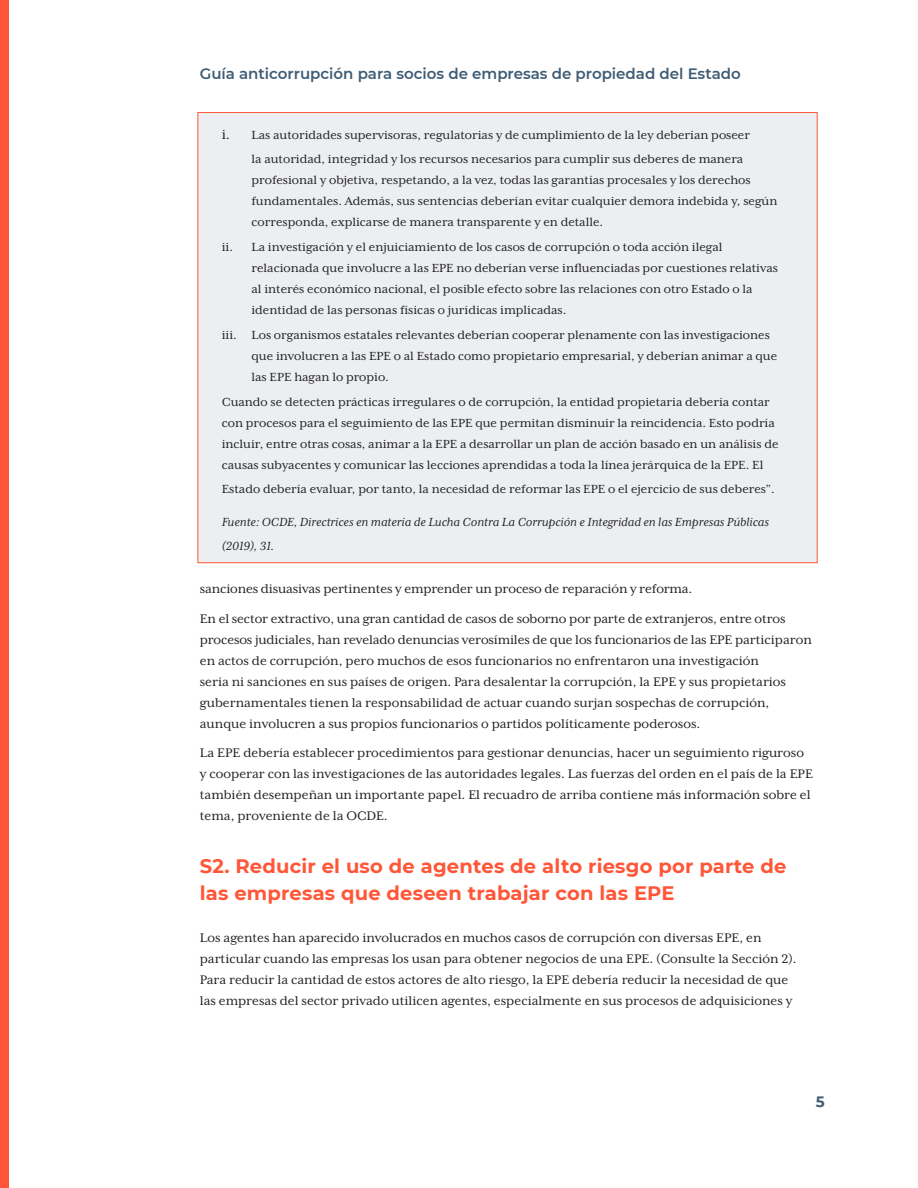
<style>
.page{position:relative;width:918px;height:1188px;background:#fff}
.page>*{position:absolute;margin:0;border:0;box-sizing:border-box;transform-origin:0 0}
.Heading_2{font:700 19.5px/27px "Montserrat";letter-spacing:.01em;color:#ff5638}
.t1{font:600 15px "Montserrat";color:#3e5c75}
.t2{font:700 15px "Montserrat";color:#3e5c75}
.t3{font:14.25px/21px "Mrs Eaves XL Serif OT";color:#231f20}
.t4{font:13.5px/21px "Mrs Eaves XL Serif OT";color:#231f20}
.t5{font:italic 13.5px/24px "Mrs Eaves XL Serif OT";color:#231f20}
.s1{font-size:15px}
</style>
<div class="page">
<div style="left:0;top:0;width:9px;height:1188px;background:#ff5638"></div>
<div style="left:198px;top:112px;width:620px;height:451px;background:#eceff1;border:1px solid #ff5638"></div>
<p class="t1" style="left:200px;top:63px;width:543px">Guía anticorrupción para socios de empresas de propiedad del Estado</p>
<p class="t4" style="left:252px;top:123px;width:500px;line-height:24px;text-indent:-30px"><span class="s1">i.</span> Las autoridades supervisoras, regulatorias y de cumplimiento de la ley deberían poseer la autoridad, integridad y los recursos necesarios para cumplir sus deberes de manera</p>
<p class="t4" style="left:252px;top:169px;width:527px">profesional y objetiva, respetando, a la vez, todas las garantías procesales y los derechos fundamentales. Además, sus sentencias deberían evitar cualquier demora indebida y, según corresponda, explicarse de manera transparente y en detalle.</p>
<p class="t4" style="left:252px;top:236px;width:528px;text-indent:-30px">ii. La investigación y el enjuiciamiento de los casos de corrupción o toda acción ilegal relacionada que involucre a las EPE no deberían verse influenciadas por cuestiones relativas al interés económico nacional, el posible efecto sobre las relaciones con otro Estado o la identidad de las personas físicas o jurídicas implicadas.</p>
<p class="t4" style="left:252px;top:325px;width:527px;text-indent:-30px">iii. Los organismos estatales relevantes deberían cooperar plenamente con las investigaciones que involucren a las EPE o al Estado como propietario empresarial, y deberían animar a que las EPE hagan lo propio.</p>
<p class="t4" style="left:222px;top:392px;width:558px">Cuando se detecten prácticas irregulares o de corrupción, la entidad propietaria debería contar con procesos para el seguimiento de las EPE que permitan disminuir la reincidencia. Esto podría incluir, entre otras cosas, animar a la EPE a desarrollar un plan de acción basado en un análisis de causas subyacentes y comunicar las lecciones aprendidas a toda la línea jerárquica de la EPE. El</p>
<p class="t4" style="left:222px;top:479px;width:554px">Estado debería evaluar, por tanto, la necesidad de reformar las EPE o el ejercicio de sus deberes”.</p>
<p class="t5" style="left:222px;top:510px;width:549px">Fuente: OCDE, Directrices en materia de Lucha Contra La Corrupción e Integridad en las Empresas Públicas (2019), 31.</p>
<p class="t3" style="left:200px;top:579px;width:494px">sanciones disuasivas pertinentes y emprender un proceso de reparación y reforma.</p>
<p class="t3" style="left:200px;top:608px;width:614px">En el sector extractivo, una gran cantidad de casos de soborno por parte de extranjeros, entre otros procesos judiciales, han revelado denuncias verosímiles de que los funcionarios de las EPE participaron en actos de corrupción, pero muchos de esos funcionarios no enfrentaron una investigación<br>seria ni sanciones en sus países de origen. Para desalentar la corrupción, la EPE y sus propietarios gubernamentales tienen la responsabilidad de actuar cuando surjan sospechas de corrupción, aunque involucren a sus propios funcionarios o partidos políticamente poderosos.</p>
<p class="t3" style="left:200px;top:743px;width:615px">La EPE debería establecer procedimientos para gestionar denuncias, hacer un seguimiento riguroso y cooperar con las investigaciones de las autoridades legales. Las fuerzas del orden en el país de la EPE también desempeñan un importante papel. El recuadro de arriba contiene más información sobre el tema, proveniente de la OCDE.</p>
<p class="Heading_2" style="left:200px;top:852px;width:588px">S2. Reducir el uso de agentes de alto riesgo por parte de las empresas que deseen trabajar con las EPE</p>
<p class="t3" style="left:200px;top:928px;width:598px">Los agentes han aparecido involucrados en muchos casos de corrupción con diversas EPE, en particular cuando las empresas los usan para obtener negocios de una EPE. (Consulte la Sección 2).<br>Para reducir la cantidad de estos actores de alto riesgo, la EPE debería reducir la necesidad de que las empresas del sector privado utilicen agentes, especialmente en sus procesos de adquisiciones y</p>
<p class="t2" style="left:816px;top:1091px;width:10px">5</p>
</div>
